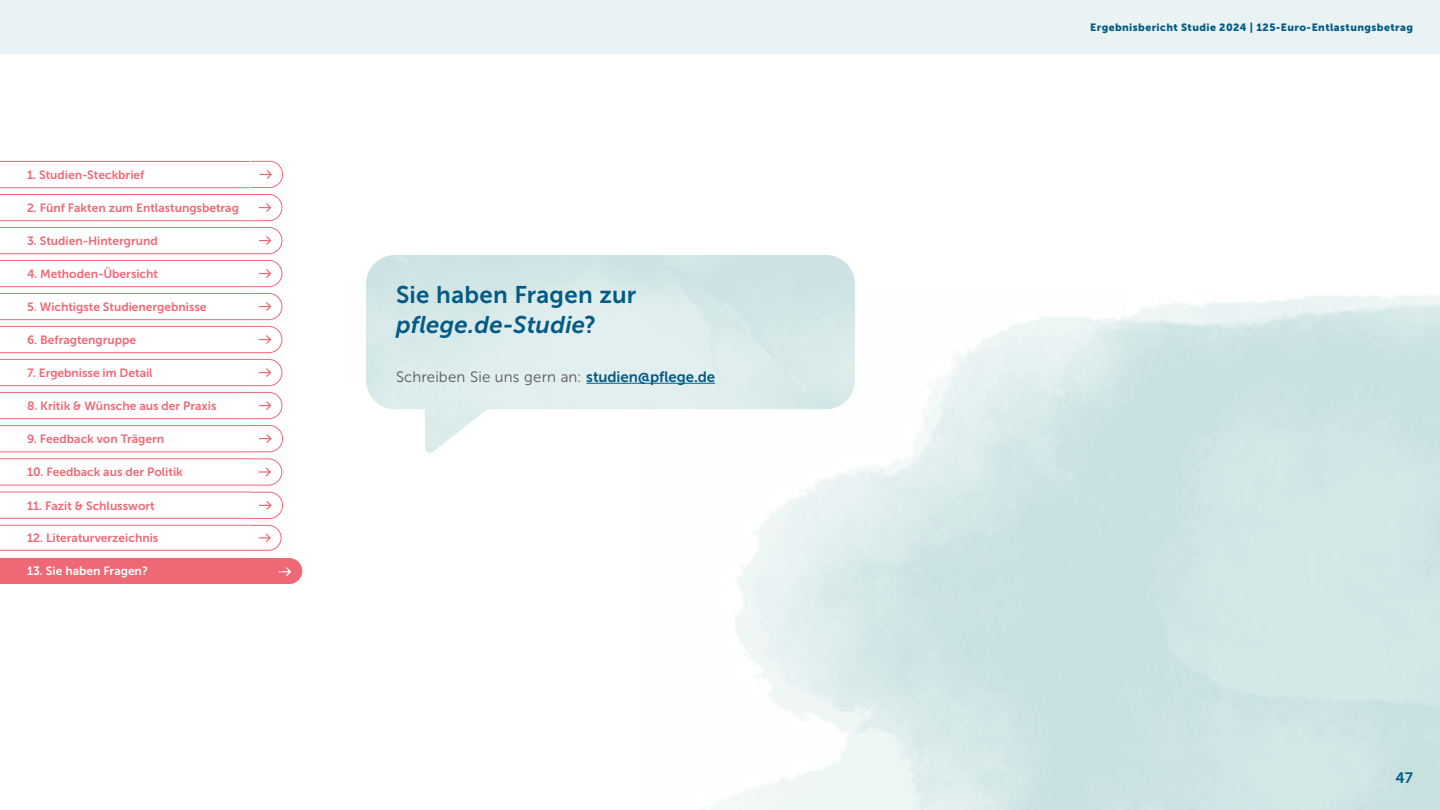
<style>
.page{position:relative;width:1440px;height:810px;background:#fff}
.page>*{position:absolute;margin:0;border:0;box-sizing:border-box;transform-origin:0 0}
.t1{font:24px/30px "Museo Sans 700";letter-spacing:.01em;color:#035b85}
.t2{font:15px "Museo Sans 300";letter-spacing:.01em;color:#575756}
.t3{font:15px "Museo Sans 700";color:#035b85}
.t4{font:12px "Museo Sans 700";color:#ed6976}
.t5{font:12px "Museo Sans 700";color:#ed6975}
.t6{font:12px "Museo Sans 700";color:#fff}
.t7{font:10.5px "Museo Sans 900";letter-spacing:.04em;color:#035b85}
.s1{font-style:italic}
.s2{font-family:"Museo Sans 700";color:#035b85}
</style>
<div class="page">
<div style="left:0;top:0;width:1440px;height:54px;background:#e9f3f3"></div>
<hr style="left:586px;top:383px;width:129px;height:1px;background:#035b85">
<svg style="left:0;top:187px;width:250px;height:363px"></svg>
<div style="left:0;top:392px;width:250px;height:27px;background:#fff"></div>
<div style="left:0;top:426px;width:250px;height:26px;background:#fff"></div>
<div style="left:0;top:558px;width:250px;height:25px;background:#ed6975"></div>
<hr style="left:0;top:161px;width:250px;height:1px;background:#ed6976">
<hr style="left:0;top:188px;width:250px;height:1px;background:#ed6976">
<hr style="left:0;top:194px;width:250px;height:1px;background:#ed6976">
<hr style="left:0;top:220px;width:250px;height:1px;background:#ed6976">
<hr style="left:0;top:227px;width:250px;height:1px;background:#ed6976">
<hr style="left:0;top:254px;width:250px;height:1px;background:#ed6976">
<hr style="left:0;top:260px;width:250px;height:1px;background:#ed6976">
<hr style="left:0;top:286px;width:250px;height:1px;background:#ed6976">
<hr style="left:0;top:293px;width:250px;height:1px;background:#ed6976">
<hr style="left:0;top:320px;width:250px;height:1px;background:#ed6976">
<hr style="left:0;top:326px;width:250px;height:1px;background:#ed6976">
<hr style="left:0;top:352px;width:250px;height:1px;background:#ed6976">
<hr style="left:0;top:359px;width:250px;height:1px;background:#ed6976">
<hr style="left:0;top:386px;width:250px;height:1px;background:#ed6976">
<hr style="left:0;top:392px;width:250px;height:1px;background:#ed6976">
<hr style="left:0;top:418px;width:250px;height:1px;background:#ed6976">
<hr style="left:0;top:425px;width:250px;height:1px;background:#ed6976">
<hr style="left:0;top:452px;width:250px;height:1px;background:#ed6976">
<hr style="left:0;top:459px;width:250px;height:1px;background:#ed6976">
<hr style="left:0;top:485px;width:250px;height:1px;background:#ed6976">
<hr style="left:0;top:492px;width:250px;height:1px;background:#ed6976">
<hr style="left:0;top:518px;width:250px;height:1px;background:#ed6976">
<hr style="left:0;top:525px;width:250px;height:1px;background:#ed6976">
<hr style="left:0;top:550px;width:250px;height:1px;background:#ed6976">
<hr style="left:0;top:583px;width:250px;height:1px;background:#ed6976">
<svg style="left:250px;top:194px;width:32px;height:27px"></svg>
<svg style="left:250px;top:227px;width:32px;height:27px"></svg>
<svg style="left:250px;top:260px;width:32px;height:27px"></svg>
<svg style="left:250px;top:293px;width:32px;height:27px"></svg>
<svg style="left:250px;top:326px;width:32px;height:27px"></svg>
<svg style="left:250px;top:359px;width:32px;height:27px"></svg>
<svg style="left:250px;top:392px;width:32px;height:27px"></svg>
<svg style="left:250px;top:425px;width:33px;height:27px"></svg>
<svg style="left:249px;top:459px;width:33px;height:27px"></svg>
<svg style="left:250px;top:492px;width:33px;height:27px"></svg>
<svg style="left:250px;top:525px;width:31px;height:26px"></svg>
<svg style="left:250px;top:558px;width:52px;height:26px"></svg>
<svg style="left:251px;top:161px;width:32px;height:27px"></svg>
<p class="t5" style="left:27px;top:168px;width:119px">1. Studien-Steckbrief</p>
<p class="t4" style="left:27px;top:201px;width:213px">2. Fünf Fakten zum Entlastungsbetrag</p>
<p class="t4" style="left:27px;top:234px;width:132px">3. Studien-Hintergrund</p>
<p class="t4" style="left:27px;top:267px;width:133px">4. Methoden-Übersicht</p>
<p class="t4" style="left:27px;top:300px;width:181px">5. Wichtigste Studienergebnisse</p>
<p class="t4" style="left:27px;top:333px;width:111px">6. Befragtengruppe</p>
<p class="t4" style="left:27px;top:366px;width:127px">7. Ergebnisse im Detail</p>
<p class="t4" style="left:27px;top:399px;width:191px">8. Kritik &amp; Wünsche aus der Praxis</p>
<p class="t4" style="left:27px;top:432px;width:139px">9. Feedback von Trägern</p>
<p class="t4" style="left:27px;top:466px;width:157px">10. Feedback aus der Politik</p>
<p class="t4" style="left:27px;top:499px;width:129px">11. Fazit &amp; Schlusswort</p>
<p class="t4" style="left:27px;top:531px;width:133px">12. Literaturverzeichnis</p>
<p class="t6" style="left:27px;top:565px;width:122px">13. Sie haben Fragen?</p>
<h1 class="t1" style="left:396px;top:280px;width:242px">Sie haben Fragen zur <span class="s1">pflege.de-Studie</span>?</h1>
<p class="t2" style="left:396px;top:369px;width:321px">Schreiben Sie uns gern an: <span class="s2">studien@pflege.de</span></p>
<p class="t7" style="left:1090px;top:21px;width:324px">Ergebnisbericht Studie 2024 | 125-Euro-Entlastungsbetrag</p>
<p class="t3" style="left:1396px;top:769px;width:19px">47</p>
</div>
